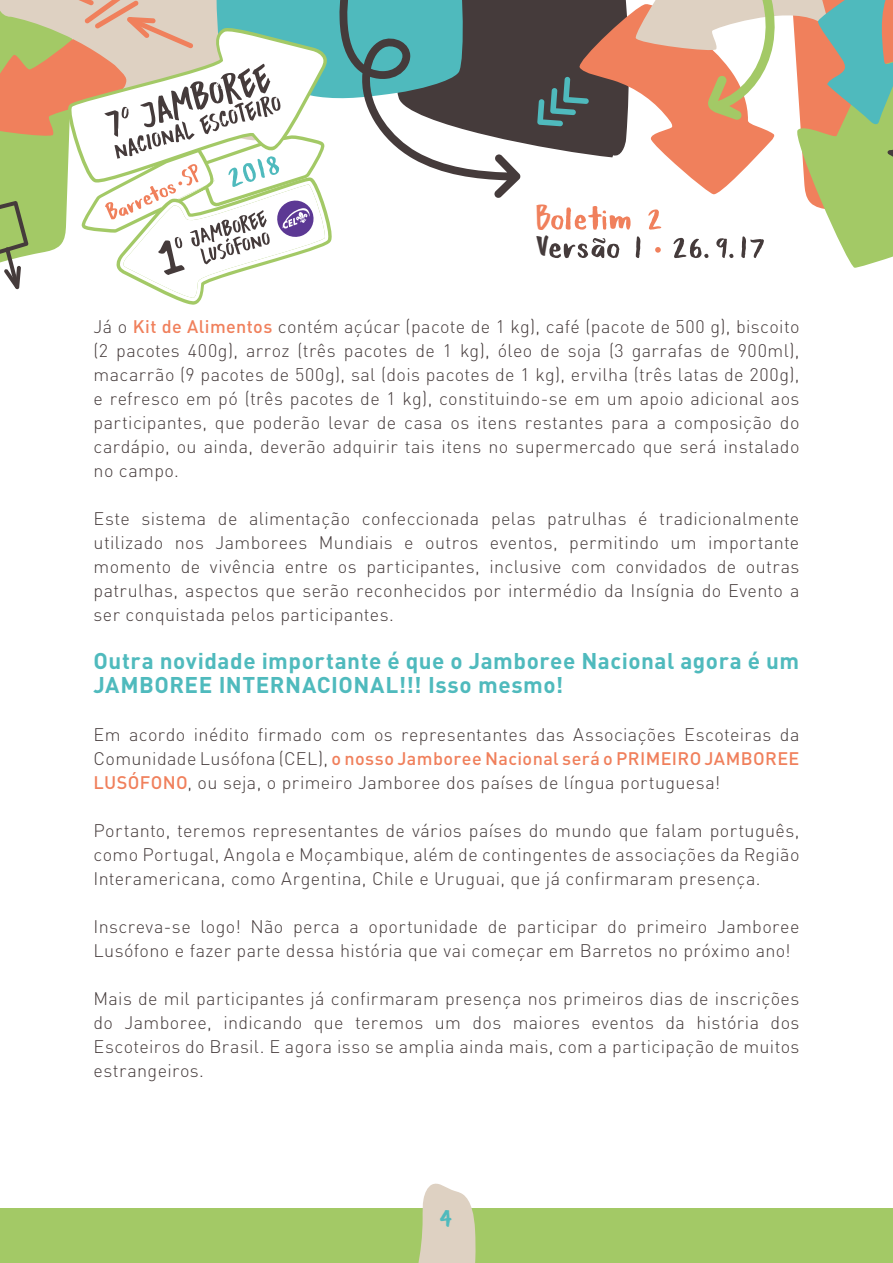
<style>
.page{position:relative;width:893px;height:1263px;background:#fff}
.page>*{position:absolute;margin:0;border:0;box-sizing:border-box;transform-origin:0 0}
.t1{font:57.75px "Baby Fox";color:#453b3b}
.t2{font:57.75px "Baby Fox";color:#f0805c}
.t3{font:48px "Baby Fox";color:#4fbabd}
.t4{font:700 22.5px/24px "DIN Pro";letter-spacing:.025em;color:#4fbabd}
.t5{font:300 18px/24px "DIN Pro";letter-spacing:.02em;color:#453b3b;text-align:justify}
.s1{font-family:"DK Buntaro";font-size:33.6px}
.s2{font-weight:500;color:#f0805c}
</style>
<div class="page">
<div style="left:0;top:1209px;width:893px;height:54px;background:#a3c966"></div>
<svg style="left:417px;top:1183px;width:59px;height:80px"></svg>
<svg style="left:0;top:0;width:893px;height:305px"></svg>
<h1 class="t2" style="left:535px;top:189px;width:131px"><span class="s1">B</span>oletim 2</h1>
<h1 class="t1" style="left:535px;top:218px;width:233px"><span class="s1">V</span>ersao 1 26.9.17</h1>
<p class="t5" style="left:94px;top:313px;width:707px">Já o <span class="s2">Kit de Alimentos</span> contém açúcar (pacote de 1 kg), café (pacote de 500 g), biscoito (2 pacotes 400g), arroz (três pacotes de 1 kg), óleo de soja (3 garrafas de 900ml), macarrão (9 pacotes de 500g), sal (dois pacotes de 1 kg), ervilha (três latas de 200g), e refresco em pó (três pacotes de 1 kg), constituindo-se em um apoio adicional aos participantes, que poderão levar de casa os itens restantes para a composição do cardápio, ou ainda, deverão adquirir tais itens no supermercado que será instalado no campo.</p>
<p class="t5" style="left:94px;top:505px;width:707px">Este sistema de alimentação confeccionada pelas patrulhas é tradicionalmente utilizado nos Jamborees Mundiais e outros eventos, permitindo um importante momento de vivência entre os participantes, inclusive com convidados de outras patrulhas, aspectos que serão reconhecidos por intermédio da Insígnia do Evento a ser conquistada pelos participantes.</p>
<p class="t4" style="left:94px;top:648px;width:707px">Outra novidade importante é que o Jamboree Nacional agora é um<br>JAMBOREE INTERNACIONAL!!! Isso mesmo!</p>
<p class="t5" style="left:94px;top:721px;width:707px">Em acordo inédito firmado com os representantes das Associações Escoteiras da Comunidade Lusófona (CEL), <span class="s2">o nosso Jamboree Nacional será o PRIMEIRO JAMBOREE LUSÓFONO</span>, ou seja, o primeiro Jamboree dos países de língua portuguesa!</p>
<p class="t5" style="left:94px;top:817px;width:707px">Portanto, teremos representantes de vários países do mundo que falam português, como Portugal, Angola e Moçambique, além de contingentes de associações da Região Interamericana, como Argentina, Chile e Uruguai, que já confirmaram presença.</p>
<p class="t5" style="left:94px;top:913px;width:707px">Inscreva-se logo! Não perca a oportunidade de participar do primeiro Jamboree<br>Lusófono e fazer parte dessa história que vai começar em Barretos no próximo ano!</p>
<p class="t5" style="left:94px;top:985px;width:707px">Mais de mil participantes já confirmaram presença nos primeiros dias de inscrições do Jamboree, indicando que teremos um dos maiores eventos da história dos Escoteiros do Brasil. E agora isso se amplia ainda mais, com a participação de muitos estrangeiros.</p>
<h2 class="t3" style="left:440px;top:1193px;width:14px">4</h2>
</div>
